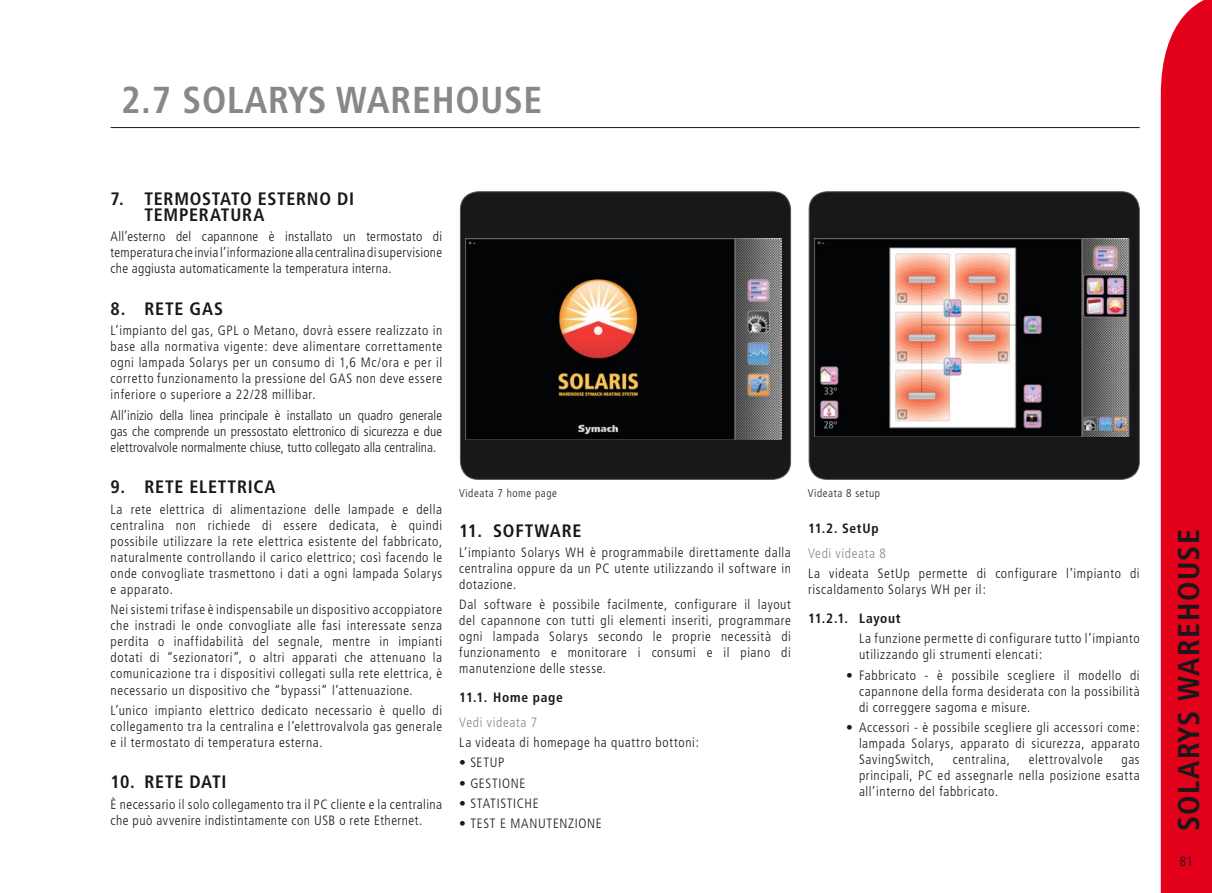
<style>
.page{position:relative;width:1212px;height:893px;background:#fff}
.page>*{position:absolute;margin:0;border:0;box-sizing:border-box;transform-origin:0 0}
.t1{font:700 condensed 37.5px "Frutiger";letter-spacing:.02em;color:#87888a}
.t2{font:700 condensed 30px "Frutiger";letter-spacing:.05em;color:#1a171b}
.t3{font:700 condensed 18px "Frutiger";letter-spacing:.04em;color:#1a171b}
.t4{font:300 condensed 13.5px/16px "Frutiger";letter-spacing:.045em;color:#1a171b;text-align:justify}
.t5{font:700 condensed 13.5px "Frutiger";letter-spacing:.05em;color:#1a171b}
.t6{font:300 condensed 13.5px "Frutiger";letter-spacing:.045em;color:#87888a}
.t7{font:300 condensed 11.25px "Frutiger";letter-spacing:.05em;color:#1a171b}
</style>
<div class="page">
<div style="left:1161px;top:0;width:51px;height:893px;background:#e2001a"></div>
<hr style="left:111px;top:127px;width:1029px;height:1px;background:#1a171b">
<div style="left:460px;top:192px;width:330px;height:287px;background:#1a171b;border-radius:18px"></div>
<img style="left:466px;top:238px;width:315px;height:201px">
<div style="left:460px;top:191px;width:331px;height:289px;border:1px solid #58585a;border-radius:18px"></div>
<div style="left:809px;top:192px;width:330px;height:287px;background:#1a171b;border-radius:18px"></div>
<img style="left:814px;top:238px;width:316px;height:198px">
<div style="left:809px;top:191px;width:331px;height:289px;border:1px solid #58585a;border-radius:18px"></div>
<h1 class="t1" style="left:121px;top:78px;width:423px">2.7 SOLARYS WAREHOUSE</h1>
<h3 class="t3" style="left:111px;top:188px;width:91px">7. TERMOSTATO</h3>
<h3 class="t3" style="left:258px;top:188px;width:12px">ESTERNO</h3>
<h3 class="t3" style="left:337px;top:188px;width:16px">DI</h3>
<h3 class="t3" style="left:145px;top:204px;width:47px">TEMPERATURA</h3>
<p class="t4" style="left:111px;top:229px;width:333px">All’esterno del capannone è installato un termostato di temperatura che invia l’informazione alla centralina di supervisione che aggiusta automaticamente la temperatura interna.</p>
<h3 class="t3" style="left:111px;top:298px;width:55px">8. RETE</h3>
<h3 class="t3" style="left:190px;top:298px;width:24px">GAS</h3>
<p class="t4" style="left:111px;top:323px;width:333px">L’impianto del gas, GPL o Metano, dovrà essere realizzato in base alla normativa vigente: deve alimentare correttamente ogni lampada Solarys per un consumo di 1,6 Mc/ora e per il corretto funzionamento la pressione del GAS non deve essere inferiore o superiore a 22/28 millibar.</p>
<p class="t4" style="left:111px;top:407px;width:333px">All’inizio della linea principale è installato un quadro generale gas che comprende un pressostato elettronico di sicurezza e due elettrovalvole normalmente chiuse, tutto collegato alla centralina.</p>
<h3 class="t3" style="left:111px;top:476px;width:55px">9. RETE</h3>
<h3 class="t3" style="left:190px;top:476px;width:11px">ELETTRICA</h3>
<p class="t4" style="left:111px;top:501px;width:333px">La rete elettrica di alimentazione delle lampade e della centralina non richiede di essere dedicata, è quindi possibile utilizzare la rete elettrica esistente del fabbricato, naturalmente controllando il carico elettrico; così facendo le onde convogliate trasmettono i dati a ogni lampada Solarys e apparato.</p>
<p class="t4" style="left:111px;top:602px;width:333px">Nei sistemi trifase è indispensabile un dispositivo accoppiatore che instradi le onde convogliate alle fasi interessate senza perdita o inaffidabilità del segnale, mentre in impianti dotati di “sezionatori”, o altri apparati che attenuano la comunicazione tra i dispositivi collegati sulla rete elettrica, è necessario un dispositivo che “bypassi” l’attenuazione.</p>
<p class="t4" style="left:111px;top:702px;width:333px">L’unico impianto elettrico dedicato necessario è quello di collegamento tra la centralina e l’elettrovalvola gas generale e il termostato di temperatura esterna.</p>
<h3 class="t3" style="left:111px;top:771px;width:55px">10. RETE</h3>
<h3 class="t3" style="left:190px;top:771px;width:21px">DATI</h3>
<p class="t4" style="left:111px;top:796px;width:333px">È necessario il solo collegamento tra il PC cliente e la centralina che può avvenire indistintamente con USB o rete Ethernet.</p>
<p class="t7" style="left:459px;top:487px;width:99px">Videata 7 home page</p>
<p class="t7" style="left:808px;top:487px;width:74px">Videata 8 setup</p>
<h3 class="t3" style="left:459px;top:520px;width:56px">11. SOFTWARE</h3>
<p class="t4" style="left:459px;top:544px;width:333px">L’impianto Solarys WH è programmabile direttamente dalla centralina oppure da un PC utente utilizzando il software in dotazione.</p>
<p class="t4" style="left:459px;top:597px;width:333px">Dal software è possibile facilmente, configurare il layout del capannone con tutti gli elementi inseriti, programmare ogni lampada Solarys secondo le proprie necessità di funzionamento e monitorare i consumi e il piano di manutenzione delle stesse.</p>
<p class="t5" style="left:459px;top:690px;width:105px">11.1. HOME PAGE</p>
<p class="t6" style="left:459px;top:714px;width:80px">Vedi videata 7</p>
<p class="t4" style="left:459px;top:735px;width:241px">La videata di homepage ha quattro bottoni:</p>
<p class="t4" style="left:459px;top:755px;width:47px">• SETUP</p>
<p class="t4" style="left:459px;top:775px;width:68px">• GESTIONE</p>
<p class="t4" style="left:459px;top:795px;width:81px">• STATISTICHE</p>
<p class="t4" style="left:459px;top:816px;width:144px">• TEST E MANUTENZIONE</p>
<p class="t5" style="left:808px;top:520px;width:72px">11.2. SETUP</p>
<p class="t6" style="left:808px;top:545px;width:80px">Vedi videata 8</p>
<p class="t4" style="left:808px;top:565px;width:333px">La videata SetUp permette di configurare l’impianto di riscaldamento Solarys WH per il:</p>
<p class="t5" style="left:808px;top:610px;width:94px">11.2.1. LAYOUT</p>
<p class="t4" style="left:859px;top:631px;width:282px">La funzione permette di configurare tutto l’impianto utilizzando gli strumenti elencati:</p>
<p class="t4" style="left:859px;top:667px;width:282px;text-indent:-13px">• Fabbricato - è possibile scegliere il modello di capannone della forma desiderata con la possibilità di correggere sagoma e misure.</p>
<p class="t4" style="left:859px;top:719px;width:282px;text-indent:-13px">• Accessori - è possibile scegliere gli accessori come: lampada Solarys, apparato di sicurezza, apparato SavingSwitch,</p>
<p class="t4" style="left:953px;top:752px;width:59px">centralina,</p>
<p class="t4" style="left:1029px;top:752px;width:76px">elettrovalvole</p>
<p class="t4" style="left:859px;top:752px;width:282px;text-indent:262px">gas principali, PC ed assegnarle nella posizione esatta all’interno del fabbricato.</p>
<h2 class="t2" style="left:1171px;top:831px;width:304px;rotate:-90deg">SOLARYS WAREHOUSE</h2>
<p class="t4" style="left:1180px;top:853px;width:14px">81</p>
</div>
